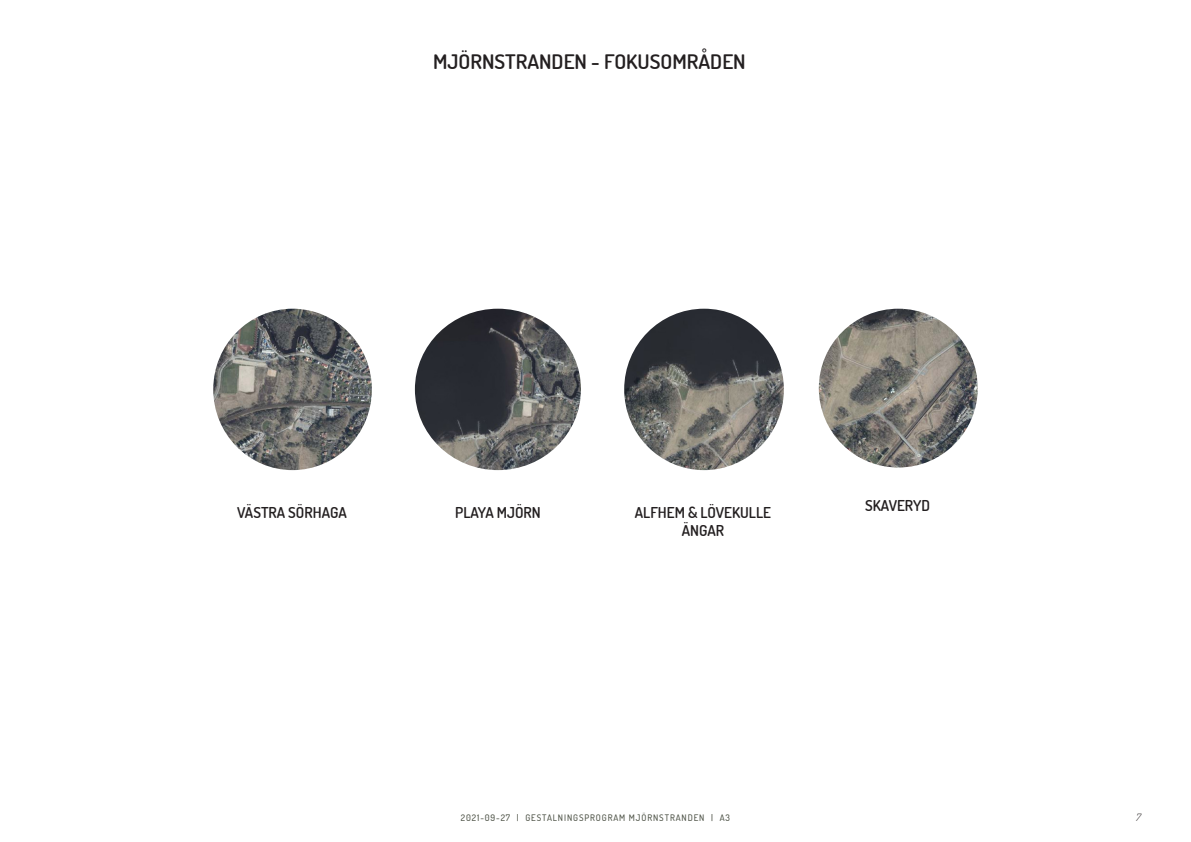
<style>
.page{position:relative;width:1191px;height:842px;background:#fff}
.page>*{position:absolute;margin:0;border:0;box-sizing:border-box;transform-origin:0 0}
.BILDTEXT_under_bild{font:600 20px "Dosis";color:#231f20;scale:1.05 1}
.BILDTEXT_under_bild-2{font:600 15px/18px "Dosis";color:#231f20;text-align:center}
.t1{font:italic 300 10px "Dosis";color:#231f20}
.t2{font:500 9px "Dosis";letter-spacing:.1em;color:#4f5448}
</style>
<div class="page">
<img style="left:624px;top:309px;width:160px;height:161px">
<img style="left:415px;top:309px;width:166px;height:161px">
<img style="left:819px;top:309px;width:158px;height:158px;border-radius:79px">
<img style="left:213px;top:309px;width:159px;height:161px">
<p class="BILDTEXT_under_bild" style="left:433px;top:47px;width:299px">MJÖRNSTRANDEN - FOKUSOMRÅDEN</p>
<p class="BILDTEXT_under_bild-2" style="left:237px;top:503px;width:111px">VÄSTRA SÖRHAGA</p>
<p class="BILDTEXT_under_bild-2" style="left:635px;top:503px;width:138px">ALFHEM &amp; LÖVEKULLE<br>ÄNGAR</p>
<p class="BILDTEXT_under_bild-2" style="left:455px;top:503px;width:87px">PLAYA MJÖRN</p>
<p class="BILDTEXT_under_bild-2" style="left:865px;top:496px;width:67px">SKAVERYD</p>
<p class="t2" style="left:461px;top:811px;width:271px">2021-09-27 | GESTALNINGSPROGRAM MJÖRNSTRANDEN | A3</p>
<p class="t1" style="left:1135px;top:810px;width:9px">7</p>
</div>
